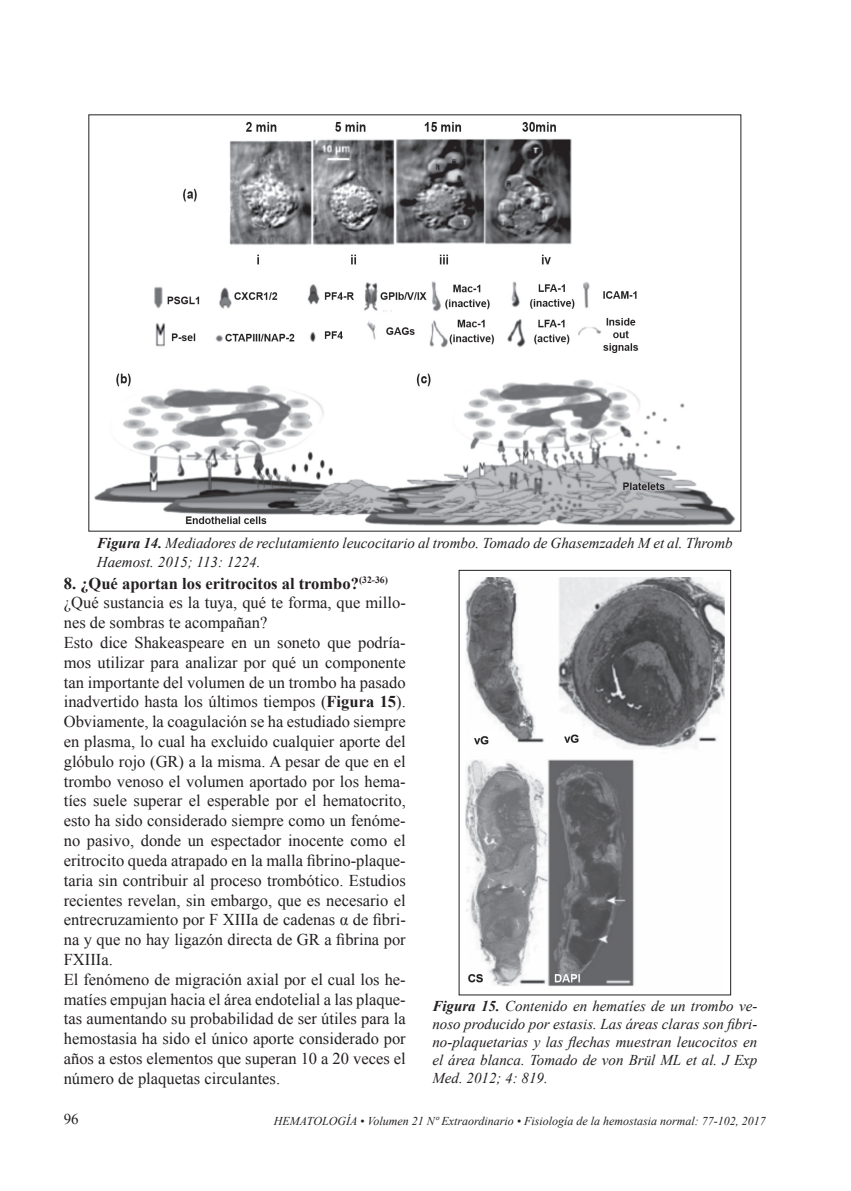
<style>
.page{position:relative;width:851px;height:1191px;background:#fff}
.page>*{position:absolute;margin:0;border:0;box-sizing:border-box;transform-origin:0 0}
.t1{font:16.5px/19.8px "Times New Roman";color:#231f20}
.t2{font:italic 15px/18px "Times New Roman";color:#231f20}
.t3{font:15px "Times New Roman";color:#231f20}
.t4{font:italic 12px "Times New Roman";color:#231f20}
.s1{font-weight:700}
</style>
<div class="page">
<img style="left:94px;top:121px;width:642px;height:405px">
<img style="left:465px;top:577px;width:259px;height:409px">
<div style="left:458px;top:570px;width:273px;height:425px;border:1px solid #231f20"></div>
<p class="t2" style="left:97px;top:534px;width:637px"><span class="s1">Figura 14.</span> Mediadores de reclutamiento leucocitario al trombo. Tomado de Ghasemzadeh M et al. Thromb<br>Haemost. 2015; 113: 1224.</p>
<p class="t1" style="left:64px;top:573px;width:343px"><span class="s1">8. ¿Qué aportan los eritrocitos al trombo?</span><sup>(32-36) </sup>¿Qué sustancia es la tuya, qué te forma, que millo&shy;nes de sombras te acompañan?<br>Esto dice Shakeaspeare en un soneto que podría&shy;mos utilizar para analizar por qué un componente tan importante del volumen de un trombo ha pasado inadvertido hasta los últimos tiempos (<span class="s1">Figura 15</span>).<br>Obviamente, la coagulación se ha estudiado siempre en plasma, lo cual ha excluido cualquier aporte del glóbulo rojo (GR) a la misma. A pesar de que en el trombo venoso el volumen aportado por los hema&shy;tíes suele superar el esperable por el hematocrito, esto ha sido considerado siempre como un fenóme&shy;no pasivo, donde un espectador inocente como el eritrocito queda atrapado en la malla fibrino-plaque&shy;taria sin contribuir al proceso trombótico. Estudios recientes revelan, sin embargo, que es necesario el entrecruzamiento por F XIIIa de cadenas α de fibri&shy;na y que no hay ligazón directa de GR a fibrina por FXIIIa.<br>El fenómeno de migración axial por el cual los he&shy;matíes empujan hacia el área endotelial a las plaque&shy;tas aumentando su probabilidad de ser útiles para la hemostasia ha sido el único aporte considerado por años a estos elementos que superan 10 a 20 veces el número de plaquetas circulantes.</p>
<p class="t2" style="left:432px;top:996px;width:326px;text-align:justify"><span class="s1">Figura 15.</span> Contenido en hematíes de un trombo ve&shy;noso producido por estasis. Las áreas claras son fibri&shy;no-plaquetarias y las flechas muestran leucocitos en el área blanca. Tomado de von Brül ML et al. J Exp Med. 2012; 4: 819.</p>
<p class="t3" style="left:64px;top:1108px;width:16px">96</p>
<p class="t4" style="left:274px;top:1112px;width:493px">HEMATOLOGÍA • Volumen 21 Nº Extraordinario • Fisiología de la hemostasia normal: 77-102, 2017</p>
</div>
